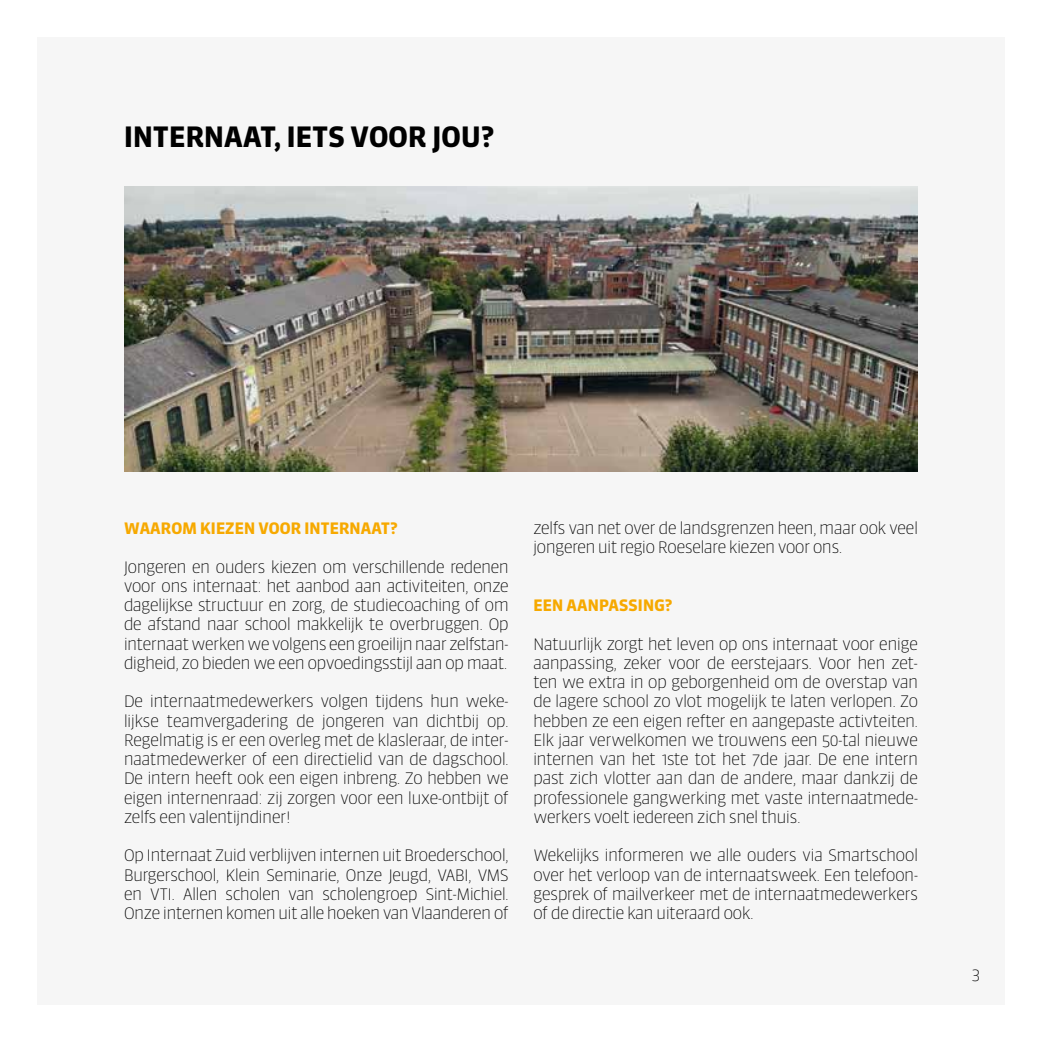
<style>
.page{position:relative;width:1042px;height:1042px;background:#fff}
.page>*{position:absolute;margin:0;border:0;box-sizing:border-box;transform-origin:0 0}
.t1{font:700 28px "Sanuk Big Pro";letter-spacing:.01em;color:#000}
.t2{font:100 15.75px/19.2px "Sanuk Big Pro";letter-spacing:-.005em;color:#000;text-align:justify}
.t3{font:700 15.75px "Sanuk Big Pro";letter-spacing:.01em;color:#f7a900}
</style>
<div class="page">
<div style="left:37px;top:37px;width:968px;height:968px;background:#f6f6f6"></div>
<img style="left:124px;top:186px;width:794px;height:285px">
<h1 class="t1" style="left:124px;top:119px;width:372px">INTERNAAT, IETS VOOR JOU?</h1>
<p class="t3" style="left:124px;top:518px;width:275px">WAAROM KIEZEN VOOR INTERNAAT?</p>
<p class="t2" style="left:124px;top:557px;width:386px">Jongeren en ouders kiezen om verschillende redenen voor ons internaat: het aanbod aan activiteiten, onze dagelijkse structuur en zorg, de studiecoaching of om de afstand naar school makkelijk te overbruggen. Op internaat werken we volgens een groeilijn naar zelfstan&shy;digheid, zo bieden we een opvoedingsstijl aan op maat.</p>
<p class="t2" style="left:124px;top:691px;width:386px">De internaatmedewerkers volgen tijdens hun weke&shy;lijkse teamvergadering de jongeren van dichtbij op.<br>Regelmatig is er een overleg met de klasleraar, de inter&shy;naatmedewerker of een directielid van de dagschool.<br>De intern heeft ook een eigen inbreng. Zo hebben we eigen internenraad: zij zorgen voor een luxe-ontbijt of zelfs een valentijndiner!</p>
<p class="t2" style="left:124px;top:845px;width:386px">Op Internaat Zuid verblijven internen uit Broederschool, Burgerschool, Klein Seminarie, Onze Jeugd, VABI, VMS en VTI. Allen scholen van scholengroep Sint-Michiel.<br>Onze internen komen uit alle hoeken van Vlaanderen of</p>
<p class="t2" style="left:533px;top:518px;width:386px">zelfs van net over de landsgrenzen heen, maar ook veel jongeren uit regio Roeselare kiezen voor ons.</p>
<p class="t3" style="left:533px;top:595px;width:141px">EEN AANPASSING?</p>
<p class="t2" style="left:533px;top:634px;width:386px">Natuurlijk zorgt het leven op ons internaat voor enige aanpassing, zeker voor de eerstejaars. Voor hen zet&shy;ten we extra in op geborgenheid om de overstap van de lagere school zo vlot mogelijk te laten verlopen. Zo hebben ze een eigen refter en aangepaste activteiten.<br>Elk jaar verwelkomen we trouwens een 50-tal nieuwe internen van het 1ste tot het 7de jaar. De ene intern past zich vlotter aan dan de andere, maar dankzij de professionele gangwerking met vaste internaatmede&shy;werkers voelt iedereen zich snel thuis.</p>
<p class="t2" style="left:533px;top:845px;width:386px">Wekelijks informeren we alle ouders via Smartschool over het verloop van de internaatsweek. Een telefoon&shy;gesprek of mailverkeer met de internaatmedewerkers of de directie kan uiteraard ook.</p>
<p class="t2" style="left:972px;top:964px;width:10px">3</p>
</div>
